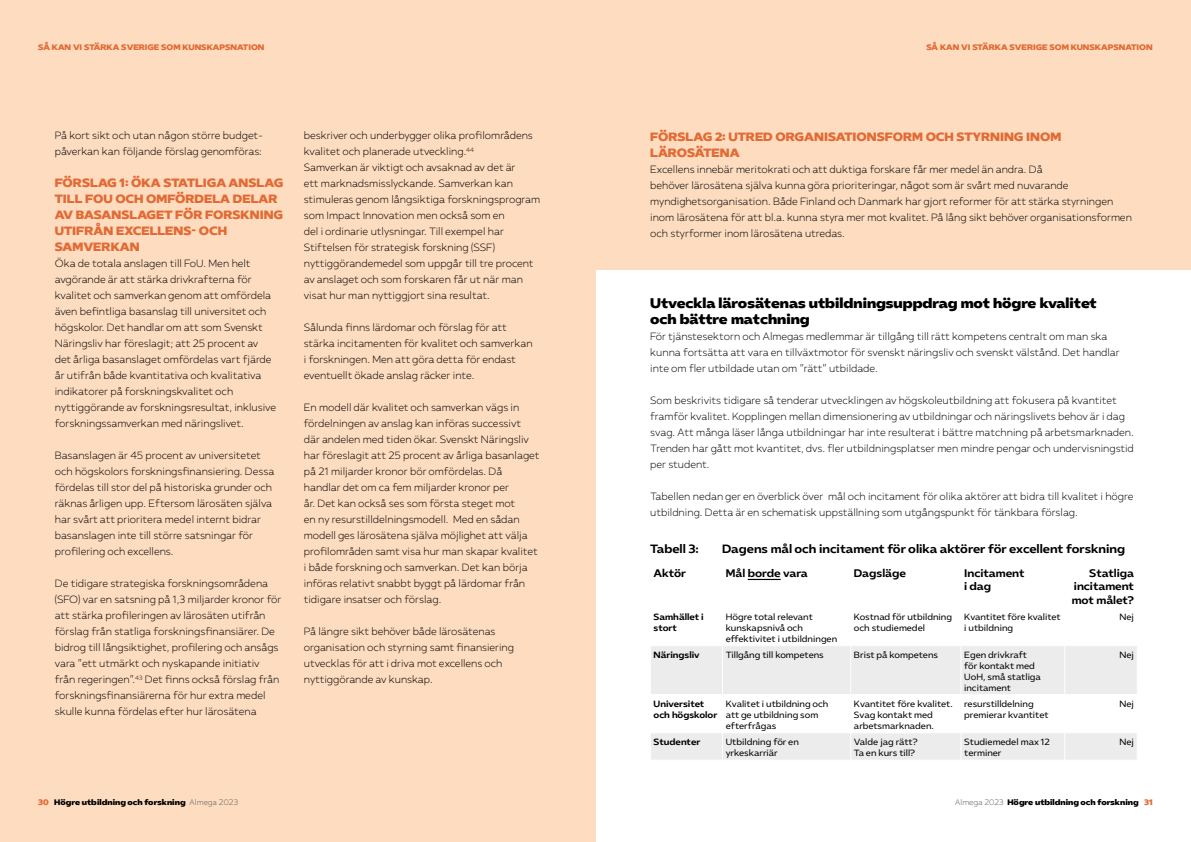
<style>
.page{position:relative;width:1191px;height:842px;background:#fff}
.page>*{position:absolute;margin:0;border:0;box-sizing:border-box;transform-origin:0 0}
.t1{font:14px/16px "Almega Sans Display";color:#000}
.t2{font:12px/16px "Almega Sans Display";color:#e26a34}
.t3{font:700 12px "Almega Sans";color:#000}
.t4{font:700 11px/13.2px "Almega Sans";color:#000}
.t5{font:300 10.5px/16px "Almega Sans";color:#000}
.t6{font:9px/10.8px "Almega Sans";color:#000}
.t7{font:700 9px/10.8px "Almega Sans";color:#000}
.t8{font:8px "Almega Sans Display";color:#000}
.t9{font:8px "Almega Sans Display";color:#e26a34}
.s1{color:#e26a34}
.s2{font-family:"Almega Sans";font-weight:300;color:#5c5c5c}
</style>
<div class="page">
<div style="left:0;top:0;width:595px;height:842px;background:#fddcc0"></div>
<div style="left:595px;top:0;width:596px;height:269px;background:#fddcc0"></div>
<svg style="left:651px;top:646px;width:486px;height:114px;fill:#ebeceb"></svg>
<hr style="left:722px;top:646px;width:1px;height:48px;background:#fff">
<hr style="left:850px;top:646px;width:1px;height:48px;background:#fff">
<hr style="left:960px;top:646px;width:1px;height:48px;background:#fff">
<hr style="left:1064px;top:646px;width:1px;height:48px;background:#fff">
<hr style="left:650px;top:694px;width:72px;height:1px;background:#fff">
<hr style="left:722px;top:694px;width:128px;height:1px;background:#fff">
<hr style="left:722px;top:695px;width:1px;height:38px;background:#fff">
<hr style="left:850px;top:694px;width:111px;height:1px;background:#fff">
<hr style="left:850px;top:695px;width:1px;height:38px;background:#fff">
<hr style="left:961px;top:694px;width:103px;height:1px;background:#fff">
<hr style="left:960px;top:695px;width:1px;height:38px;background:#fff">
<hr style="left:1064px;top:694px;width:73px;height:1px;background:#fff">
<hr style="left:1064px;top:695px;width:1px;height:38px;background:#fff">
<hr style="left:650px;top:733px;width:72px;height:1px;background:#fff">
<hr style="left:722px;top:733px;width:128px;height:1px;background:#fff">
<svg style="left:722px;top:734px;width:1px;height:26px"></svg>
<hr style="left:850px;top:733px;width:111px;height:1px;background:#fff">
<svg style="left:850px;top:734px;width:1px;height:26px"></svg>
<hr style="left:961px;top:733px;width:103px;height:1px;background:#fff">
<svg style="left:960px;top:734px;width:1px;height:26px"></svg>
<hr style="left:1064px;top:733px;width:73px;height:1px;background:#fff">
<svg style="left:1064px;top:734px;width:1px;height:26px"></svg>
<hr style="left:747px;top:579px;width:33px;height:1px;background:#000">
<p class="t9" style="left:38px;top:42px;width:228px">SÅ KAN VI STÄRKA SVERIGE SOM KUNSKAPSNATION</p>
<p class="t9" style="left:926px;top:42px;width:228px">SÅ KAN VI STÄRKA SVERIGE SOM KUNSKAPSNATION</p>
<p class="t5" style="left:55px;top:127px;width:210px">På kort sikt och utan någon större budget&shy;påverkan kan följande förslag genomföras:</p>
<p class="t2" style="left:55px;top:175px;width:230px">FÖRSLAG 1: ÖKA STATLIGA ANSLAG<br>TILL FOU OCH OMFÖRDELA DELAR<br>AV BASANSLAGET FÖR FORSKNING<br>UTIFRÅN EXCELLENS- OCH<br>SAMVERKAN</p>
<p class="t5" style="left:55px;top:255px;width:223px">Öka de totala anslagen till FoU. Men helt avgörande är att stärka drivkrafterna för kvalitet och samverkan genom att omfördela även befintliga basanslag till universitet och högskolor. Det handlar om att som Svenskt Näringsliv har föreslagit; att 25 procent av det årliga basanslaget omfördelas vart fjärde år utifrån både kvantitativa och kvalitativa indikatorer på forskningskvalitet och nyttiggörande av forskningsresultat, inklusive forskningssamverkan med näringslivet.</p>
<p class="t5" style="left:55px;top:447px;width:221px">Basanslagen är 45 procent av universitetet och högskolors forskningsfinansiering. Dessa fördelas till stor del på historiska grunder och räknas årligen upp. Eftersom lärosäten själva har svårt att prioritera medel internt bidrar basanslagen inte till större satsningar för profilering och excellens.</p>
<p class="t5" style="left:55px;top:575px;width:228px">De tidigare strategiska forskningsområdena (SFO) var en satsning på 1,3 miljarder kronor för att stärka profileringen av lärosäten utifrån förslag från statliga forskningsfinansiärer. De bidrog till långsiktighet, profilering och ansågs vara ”ett utmärkt och nyskapande initiativ från regeringen”.<sup>43</sup> Det finns också förslag från forskningsfinansiärerna för hur extra medel skulle kunna fördelas efter hur lärosätena</p>
<p class="t5" style="left:304px;top:127px;width:238px">beskriver och underbygger olika profilområdens kvalitet och planerade utveckling.<sup>44<br></sup>Samverkan är viktigt och avsaknad av det är<br>ett marknadsmisslyckande. Samverkan kan stimuleras genom långsiktiga forskningsprogram som Impact Innovation men också som en<br>del i ordinarie utlysningar. Till exempel har Stiftelsen för strategisk forskning (SSF) nyttiggörandemedel som uppgår till tre procent av anslaget och som forskaren får ut när man visat hur man nyttiggjort sina resultat.</p>
<p class="t5" style="left:304px;top:319px;width:230px">Sålunda finns lärdomar och förslag för att stärka incitamenten för kvalitet och samverkan i forskningen. Men att göra detta för endast eventuellt ökade anslag räcker inte.</p>
<p class="t5" style="left:304px;top:399px;width:237px">En modell där kvalitet och samverkan vägs in fördelningen av anslag kan införas successivt där andelen med tiden ökar. Svenskt Näringsliv har föreslagit att 25 procent av årliga basanlaget på 21 miljarder kronor bör omfördelas. Då handlar det om ca fem miljarder kronor per<br>år. Det kan också ses som första steget mot<br>en ny resurstilldelningsmodell. Med en sådan modell ges lärosätena själva möjlighet att välja profilområden samt visa hur man skapar kvalitet i både forskning och samverkan. Det kan börja införas relativt snabbt byggt på lärdomar från tidigare insatser och förslag.</p>
<p class="t5" style="left:304px;top:623px;width:212px">På längre sikt behöver både lärosätenas organisation och styrning samt finansiering utvecklas för att i driva mot excellens och nyttiggörande av kunskap.</p>
<p class="t2" style="left:650px;top:129px;width:412px">FÖRSLAG 2: UTRED ORGANISATIONSFORM OCH STYRNING INOM<br>LÄROSÄTENA</p>
<p class="t5" style="left:650px;top:161px;width:483px">Excellens innebär meritokrati och att duktiga forskare får mer medel än andra. Då<br>behöver lärosätena själva kunna göra prioriteringar, något som är svårt med nuvarande myndighetsorganisation. Både Finland och Danmark har gjort reformer för att stärka styrningen inom lärosätena för att bl.a. kunna styra mer mot kvalitet. På lång sikt behöver organisationsformen och styrformer inom lärosätena utredas.</p>
<h1 class="t1" style="left:650px;top:295px;width:448px">Utveckla lärosätenas utbildningsuppdrag mot högre kvalitet och bättre matchning</h1>
<p class="t5" style="left:650px;top:328px;width:471px">För tjänstesektorn och Almegas medlemmar är tillgång till rätt kompetens centralt om man ska kunna fortsätta att vara en tillväxtmotor för svenskt näringsliv och svenskt välstånd. Det handlar inte om fler utbildade utan om ”rätt” utbildade.</p>
<p class="t5" style="left:650px;top:392px;width:485px">Som beskrivits tidigare så tenderar utvecklingen av högskoleutbildning att fokusera på kvantitet framför kvalitet. Kopplingen mellan dimensionering av utbildningar och näringslivets behov är i dag svag. Att många läser långa utbildningar har inte resulterat i bättre matchning på arbetsmarknaden.<br>Trenden har gått mot kvantitet, dvs. fler utbildningsplatser men mindre pengar och undervisningstid per student.</p>
<p class="t5" style="left:650px;top:488px;width:485px">Tabellen nedan ger en överblick över mål och incitament för olika aktörer att bidra till kvalitet i högre utbildning. Detta är en schematisk uppställning som utgångspunkt för tänkbara förslag.</p>
<p class="t3" style="left:650px;top:540px;width:50px">Tabell 3:</p>
<p class="t3" style="left:722px;top:540px;width:404px">Dagens mål och incitament för olika aktörer för excellent forskning</p>
<p class="t4" style="left:653px;top:567px;width:34px">Aktör</p>
<p class="t4" style="left:726px;top:567px;width:83px">Mål borde vara</p>
<p class="t4" style="left:854px;top:567px;width:54px">Dagsläge</p>
<p class="t4" style="left:964px;top:567px;width:62px">Incitament i dag</p>
<p class="t4" style="left:1071px;top:567px;width:64px;text-align:justify;text-indent:17px">Statliga incitament mot målet?</p>
<p class="t7" style="left:653px;top:611px;width:52px">Samhället i stort</p>
<p class="t6" style="left:726px;top:611px;width:113px">Högre total relevant kunskapsnivå och effektivitet i utbildningen</p>
<p class="t6" style="left:854px;top:611px;width:99px">Kostnad för utbildning och studiemedel</p>
<p class="t6" style="left:964px;top:611px;width:98px">Kvantitet före kvalitet i utbildning</p>
<p class="t6" style="left:1119px;top:611px;width:16px">Nej</p>
<p class="t7" style="left:653px;top:650px;width:48px">Näringsliv</p>
<p class="t6" style="left:726px;top:650px;width:99px">Tillgång till kompetens</p>
<p class="t6" style="left:854px;top:650px;width:86px">Brist på kompetens</p>
<p class="t6" style="left:964px;top:650px;width:78px">Egen drivkraft för kontakt med<br>UoH, små statliga incitament</p>
<p class="t6" style="left:1119px;top:650px;width:16px">Nej</p>
<p class="t7" style="left:653px;top:699px;width:65px">Universitet och högskolor</p>
<p class="t6" style="left:726px;top:699px;width:104px">Kvalitet i utbildning och att ge utbildning som efterfrågas</p>
<p class="t6" style="left:854px;top:699px;width:100px">Kvantitet före kvalitet.<br>Svag kontakt med arbetsmarknaden.</p>
<p class="t6" style="left:964px;top:699px;width:86px">resurstilldelning premierar kvantitet</p>
<p class="t6" style="left:1119px;top:699px;width:16px">Nej</p>
<p class="t7" style="left:653px;top:737px;width:48px">Studenter</p>
<p class="t6" style="left:726px;top:737px;width:75px">Utbildning för en yrkeskarriär</p>
<p class="t6" style="left:854px;top:737px;width:65px">Valde jag rätt?<br>Ta en kurs till?</p>
<p class="t6" style="left:964px;top:737px;width:87px">Studiemedel max 12 terminer</p>
<p class="t6" style="left:1119px;top:737px;width:16px">Nej</p>
<p class="t8" style="left:38px;top:797px;width:201px"><span class="s1">30</span> Högre utbildning och forskning <span class="s2">Almega 2023</span></p>
<p class="t8" style="left:954px;top:797px;width:199px"><span class="s2">Almega 2023</span> Högre utbildning och forskning <span class="s1">31</span></p>
</div>
